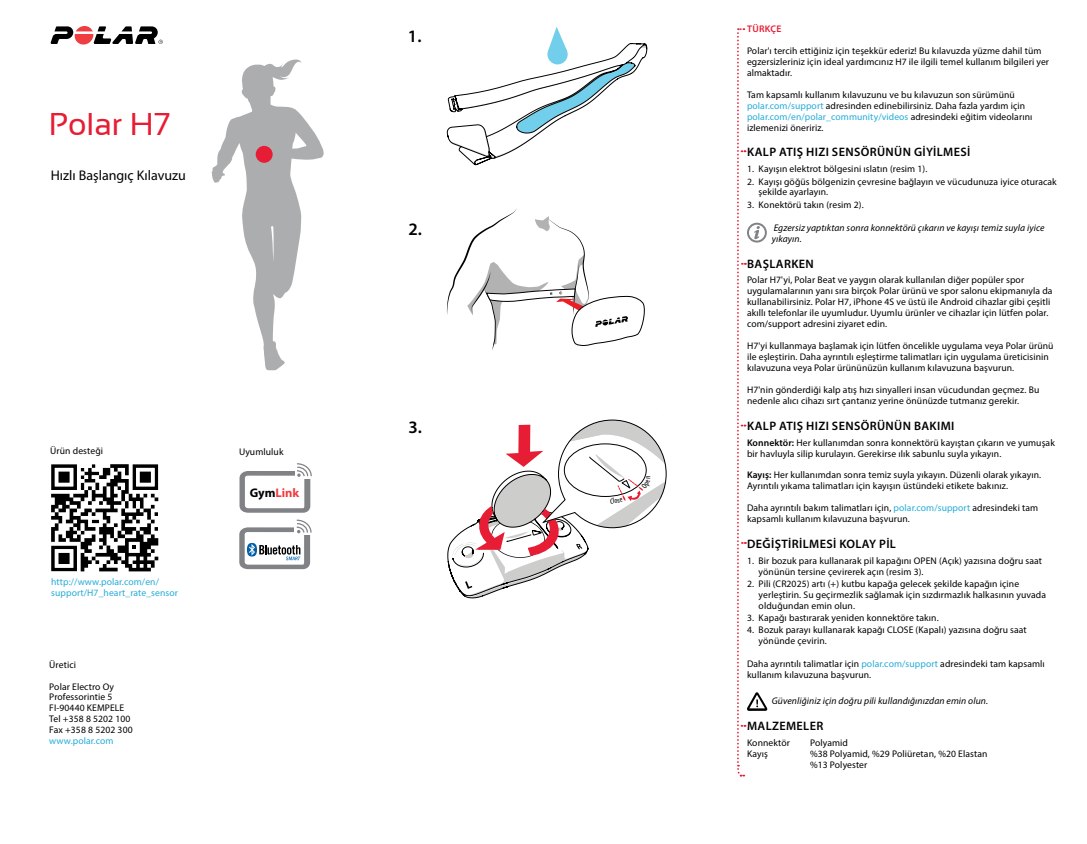
<style>
.page{position:relative;width:1087px;height:844px;background:#fff}
.page>*{position:absolute;margin:0;border:0;box-sizing:border-box;transform-origin:0 0}
.t1{font:31.5px "Sansation";color:#e61d34}
.t2{font:600 17.5px "Myriad Pro";color:#000}
.t3{font:14px "Myriad Pro";color:#000}
.t4{font:700 12.6px "Myriad Pro";color:#ef3e42}
.t5{font:600 12.25px "Myriad Pro";letter-spacing:.03em;color:#000}
.t6{font:9.62px/10.8px "Myriad Pro";letter-spacing:.01em;color:#000}
.t7{font:italic 9.62px/10.8px "Myriad Pro";letter-spacing:.01em;color:#000}
.t8{font:9.62px/10.8px "Myriad Pro";letter-spacing:.01em;color:#24acd9}
.t9{font:600 9.62px "Myriad Pro";letter-spacing:.03em;color:#e61d34}
.s1{color:#000}
.s2{color:#24acd9}
.s3{font-weight:600}
</style>
<div class="page">
<svg style="left:51px;top:464px;width:108px;height:108px"></svg>
<svg style="left:446px;top:27px;width:201px;height:138px"></svg>
<svg style="left:447px;top:208px;width:198px;height:142px"></svg>
<svg style="left:239px;top:463px;width:73px;height:49px"></svg>
<svg style="left:239px;top:519px;width:73px;height:50px"></svg>
<svg style="left:50px;top:26px;width:113px;height:19px"></svg>
<svg style="left:211px;top:59px;width:113px;height:311px"></svg>
<div style="left:256px;top:146px;width:16px;height:17px;background:#e61d34;border-radius:50%"></div>
<svg style="left:737px;top:28px;width:30px;height:748px"></svg>
<svg style="left:447px;top:419px;width:219px;height:179px"></svg>
<h1 class="t1" style="left:49px;top:106px;width:123px">Polar H7</h1>
<h3 class="t3" style="left:51px;top:167px;width:137px">Hızlı Başlangıç Kılavuzu</h3>
<p class="t6" style="left:50px;top:445px;width:54px">Ürün desteği</p>
<p class="t8" style="left:51px;top:576px;width:128px">http://www.polar.com/en/ support/H7_heart_rate_sensor</p>
<p class="t6" style="left:49px;top:658px;width:28px">Üretici</p>
<p class="t6" style="left:49px;top:680px;width:85px">Polar Electro Oy<br>Professorintie 5<br>FI-90440 KEMPELE<br>Tel +358 8 5202 100<br>Fax +358 8 5202 300</p>
<p class="t8" style="left:49px;top:735px;width:66px">www.polar.com</p>
<p class="t6" style="left:239px;top:445px;width:46px">Uyumluluk</p>
<h3 class="t4" style="left:250px;top:484px;width:51px"><span class="s1">Gym</span>Link</h3>
<h2 class="t2" style="left:408px;top:25px;width:15px">1.</h2>
<h2 class="t2" style="left:408px;top:218px;width:15px">2.</h2>
<h2 class="t2" style="left:408px;top:416px;width:15px">3.</h2>
<p class="t9" style="left:747px;top:23px;width:36px">TÜRKÇE</p>
<p class="t6" style="left:747px;top:45px;width:303px">Polar'ı tercih ettiğiniz için teşekkür ederiz! Bu kılavuzda yüzme dahil tüm egzersizleriniz için ideal yardımcınız H7 ile ilgili temel kullanım bilgileri yer almaktadır.</p>
<p class="t6" style="left:747px;top:89px;width:287px">Tam kapsamlı kullanım kılavuzunu ve bu kılavuzun son sürümünü <span class="s2">polar.com/support</span> adresinden edinebilirsiniz. Daha fazla yardım için <span class="s2">polar.com/en/polar_community/videos</span> adresindeki eğitim videolarını izlemenizi öneririz.</p>
<p class="t5" style="left:747px;top:144px;width:225px">KALP ATIŞ HIZI SENSÖRÜNÜN GİYİLMESİ</p>
<p class="t6" style="left:747px;top:163px;width:182px">1. Kayışın elektrot bölgesini ıslatın (resim 1).</p>
<p class="t6" style="left:758px;top:176px;width:299px;text-indent:-12px">2. Kayışı göğüs bölgenizin çevresine bağlayın ve vücudunuza iyice oturacak şekilde ayarlayın.</p>
<p class="t6" style="left:747px;top:199px;width:118px">3. Konektörü takın (resim 2).</p>
<p class="t7" style="left:771px;top:222px;width:274px">Egzersiz yaptıktan sonra konnektörü çıkarın ve kayışı temiz suyla iyice yıkayın.</p>
<p class="t5" style="left:747px;top:255px;width:68px">BAŞLARKEN</p>
<p class="t6" style="left:747px;top:274px;width:307px">Polar H7'yi, Polar Beat ve yaygın olarak kullanılan diğer popüler spor uygulamalarının yanı sıra birçok Polar ürünü ve spor salonu ekipmanıyla da kullanabilirsiniz. Polar H7, iPhone 4S ve üstü ile Android cihazlar gibi çeşitli akıllı telefonlar ile uyumludur. Uyumlu ürünler ve cihazlar için lütfen polar. com/support adresini ziyaret edin.</p>
<p class="t6" style="left:747px;top:340px;width:308px">H7'yi kullanmaya başlamak için lütfen öncelikle uygulama veya Polar ürünü ile eşleştirin. Daha ayrıntılı eşleştirme talimatları için uygulama üreticisinin kılavuzuna veya Polar ürününüzün kullanım kılavuzuna başvurun.</p>
<p class="t6" style="left:747px;top:384px;width:294px">H7'nin gönderdiği kalp atış hızı sinyalleri insan vücudundan geçmez. Bu nedenle alıcı cihazı sırt çantanız yerine önünüzde tutmanız gerekir.</p>
<p class="t5" style="left:747px;top:417px;width:209px">KALP ATIŞ HIZI SENSÖRÜNÜN BAKIMI</p>
<p class="t6" style="left:747px;top:436px;width:309px"><span class="s3">Konnektör:</span> Her kullanımdan sonra konnektörü kayıştan çıkarın ve yumuşak bir havluyla silip kurulayın. Gerekirse ılık sabunlu suyla yıkayın.</p>
<p class="t6" style="left:747px;top:469px;width:295px"><span class="s3">Kayış:</span> Her kullanımdan sonra temiz suyla yıkayın. Düzenli olarak yıkayın.<br>Ayrıntılı yıkama talimatları için kayışın üstündeki etikete bakınız.</p>
<p class="t6" style="left:747px;top:502px;width:293px">Daha ayrıntılı bakım talimatları için, <span class="s2">polar.com/support</span> adresindeki tam kapsamlı kullanım kılavuzuna başvurun.</p>
<p class="t5" style="left:747px;top:536px;width:150px">DEĞİŞTİRİLMESİ KOLAY PİL</p>
<p class="t6" style="left:758px;top:555px;width:285px;text-indent:-12px">1. Bir bozuk para kullanarak pil kapağını OPEN (Açık) yazısına doğru saat yönünün tersine çevirerek açın (resim 3).</p>
<p class="t6" style="left:758px;top:578px;width:289px;text-indent:-12px">2. Pili (CR2025) artı (+) kutbu kapağa gelecek şekilde kapağın içine yerleştirin. Su geçirmezlik sağlamak için sızdırmazlık halkasının yuvada olduğundan emin olun.</p>
<p class="t6" style="left:747px;top:612px;width:193px">3. Kapağı bastırarak yeniden konnektöre takın.</p>
<p class="t6" style="left:758px;top:624px;width:269px;text-indent:-12px">4. Bozuk parayı kullanarak kapağı CLOSE (Kapalı) yazısına doğru saat yönünde çevirin.</p>
<p class="t6" style="left:747px;top:658px;width:299px">Daha ayrıntılı talimatlar için <span class="s2">polar.com/support</span> adresindeki tam kapsamlı kullanım kılavuzuna başvurun.</p>
<p class="t7" style="left:771px;top:695px;width:218px">Güvenliğiniz için doğru pili kullandığınızdan emin olun.</p>
<p class="t5" style="left:747px;top:717px;width:78px">MALZEMELER</p>
<p class="t6" style="left:747px;top:736px;width:44px">Konnektör</p>
<p class="t6" style="left:810px;top:736px;width:39px">Polyamid</p>
<p class="t6" style="left:747px;top:747px;width:22px">Kayış</p>
<p class="t6" style="left:810px;top:747px;width:179px">%38 Polyamid, %29 Poliüretan, %20 Elastan %13 Polyester</p>
</div>
